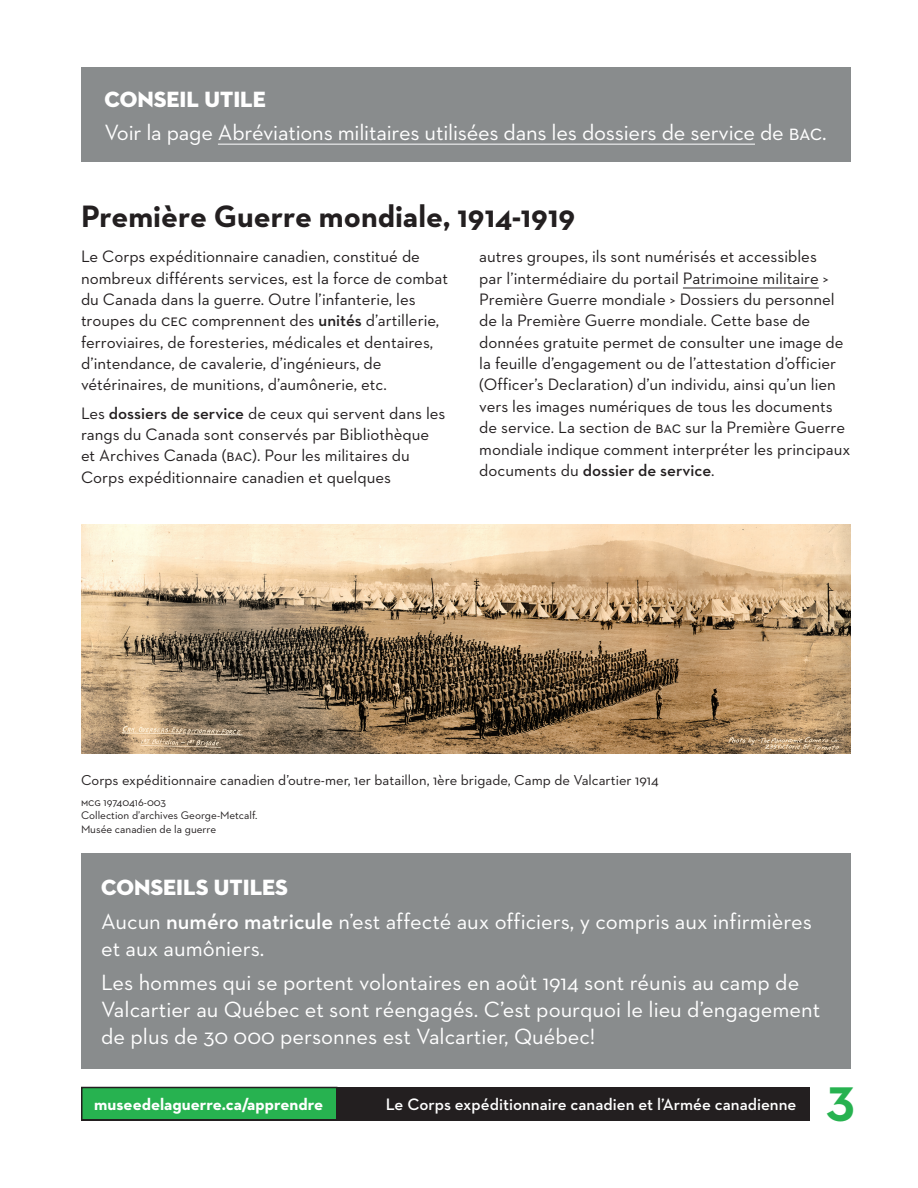
<style>
.page{position:relative;width:918px;height:1188px;background:#fff}
.page>*{position:absolute;margin:0;border:0;box-sizing:border-box;transform-origin:0 0}
.t1{font:700 49.5px "Neutraface 2 Text";color:#27b250}
.t2{font:700 31.5px "Neutraface 2 Text";color:#231f20}
.t3{font:22.5px/27px "Neutraface 2 Text";color:#fff}
.t4{font:22.5px "Neutraface 2 Display Titling";color:#fff}
.t5{font:16.8px/21.5px "Neutraface 2 Text";color:#231f20}
.t6{font:600 16.8px "Neutraface 2 Text";color:#fff}
.t7{font:700 16.8px "Neutraface 2 Text";color:#fff}
.t8{font:14.7px "Neutraface 2 Text";color:#231f20}
.t9{font:11.25px/13.5px "Neutraface 2 Text";color:#231f20}
.s1{font-weight:600}
</style>
<div class="page">
<div style="left:81px;top:1087px;width:729px;height:33px;background:#231f20"></div>
<div style="left:82px;top:1088px;width:255px;height:32px;background:#27b250"></div>
<div style="left:81px;top:1087px;width:257px;height:33px;border:2px solid #231f20"></div>
<hr style="left:683px;top:288px;width:136px;height:1px;background:#231f20">
<img style="left:81px;top:524px;width:769px;height:230px">
<div style="left:81px;top:853px;width:769px;height:216px;background:#898c8d"></div>
<div style="left:81px;top:68px;width:769px;height:94px;background:#898c8d"></div>
<hr style="left:218px;top:144px;width:537px;height:1px;background:#fff">
<h3 class="t4" style="left:105px;top:85px;width:163px">CONSEIL UTILE</h3>
<h3 class="t3" style="left:105px;top:119px;width:724px">Voir la page Abréviations militaires utilisées dans les dossiers de service de bac.</h3>
<h2 class="t2" style="left:81px;top:196px;width:496px">Première Guerre mondiale, 1914-1919</h2>
<p class="t5" style="left:81px;top:245px;width:369px">Le Corps expéditionnaire canadien, constitué de nombreux différents services, est la force de combat du Canada dans la guerre. Outre l’infanterie, les troupes du cec comprennent des <span class="s1">unités</span> d’artillerie, ferroviaires, de foresteries, médicales et dentaires, d’intendance, de cavalerie, d’ingénieurs, de vétérinaires, de munitions, d’aumônerie, etc.</p>
<p class="t5" style="left:81px;top:402px;width:366px">Les <span class="s1">dossiers de service</span> de ceux qui servent dans les rangs du Canada sont conservés par Bibliothèque et Archives Canada (bac). Pour les militaires du Corps expéditionnaire canadien et quelques</p>
<p class="t5" style="left:479px;top:245px;width:373px">autres groupes, ils sont numérisés et accessibles<br>par l’intermédiaire du portail Patrimoine militaire &gt; Première Guerre mondiale &gt; Dossiers du personnel de la Première Guerre mondiale. Cette base de données gratuite permet de consulter une image de la feuille d’engagement ou de l’attestation d’officier (Officer’s Declaration) d’un individu, ainsi qu’un lien vers les images numériques de tous les documents de service. La section de bac sur la Première Guerre mondiale indique comment interpréter les principaux documents du <span class="s1">dossier de service</span>.</p>
<p class="t8" style="left:81px;top:771px;width:579px">Corps expéditionnaire canadien d’outre-mer, 1er bataillon, 1ère brigade, Camp de Valcartier 1914</p>
<p class="t9" style="left:81px;top:795px;width:178px">mcg 19740416-003<br>Collection d’archives George-Metcalf.<br>Musée canadien de la guerre</p>
<h3 class="t4" style="left:101px;top:874px;width:188px">CONSEILS UTILES</h3>
<h3 class="t3" style="left:101px;top:908px;width:712px">Aucun <span class="s1">numéro matricule</span> n’est affecté aux officiers, y compris aux infirmières et aux aumôniers.</h3>
<h3 class="t3" style="left:101px;top:968px;width:721px">Les hommes qui se portent volontaires en août 1914 sont réunis au camp de<br>Valcartier au Québec et sont réengagés. C’est pourquoi le lieu d’engagement de plus de 30 000 personnes est Valcartier, Québec!</h3>
<p class="t7" style="left:94px;top:1094px;width:230px">museedelaguerre.ca/apprendre</p>
<p class="t6" style="left:386px;top:1094px;width:412px">Le Corps expéditionnaire canadien et l’Armée canadienne</p>
<h1 class="t1" style="left:827px;top:1072px;width:30px">3</h1>
</div>
